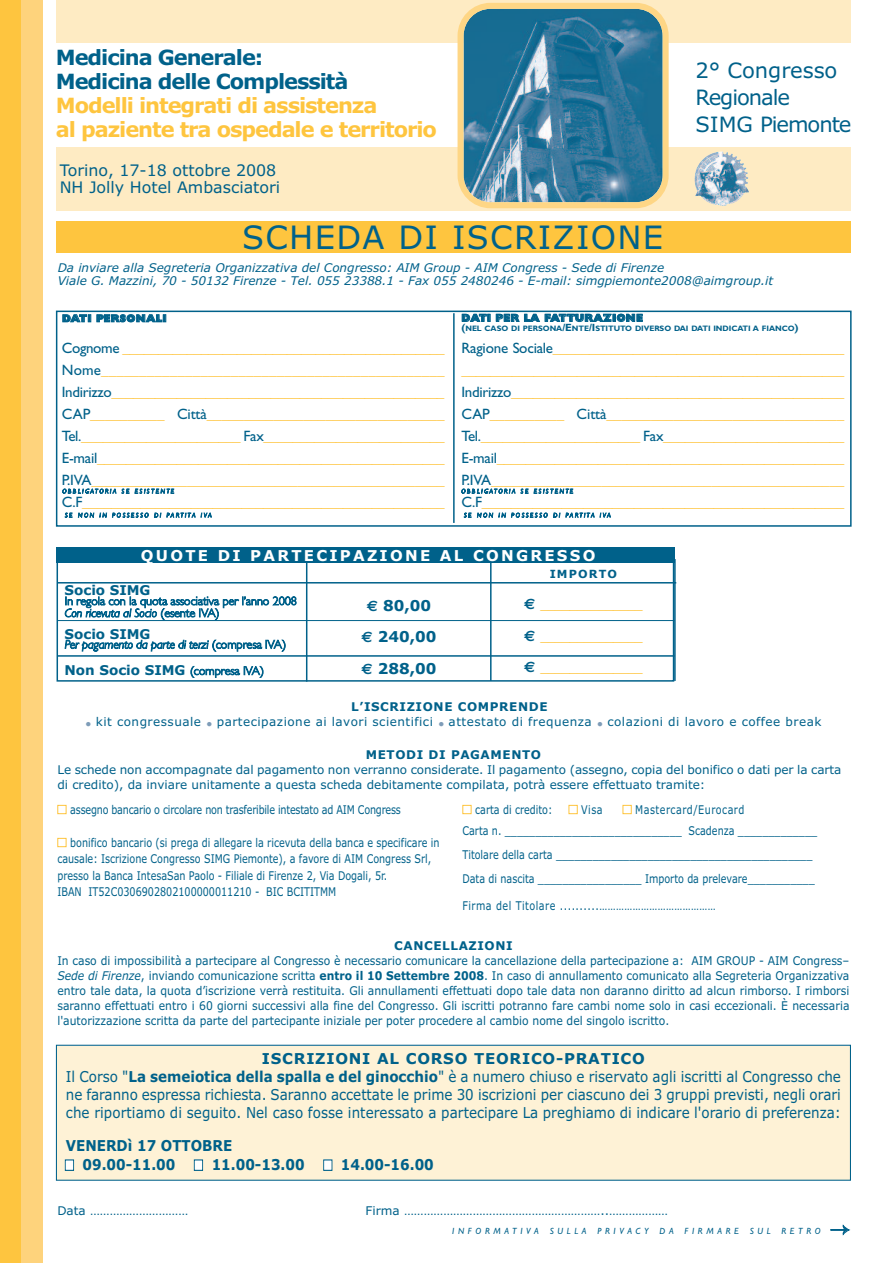
<style>
.page{position:relative;width:893px;height:1263px;background:#fff}
.page>*{position:absolute;margin:0;border:0;box-sizing:border-box;transform-origin:0 0}
.t1{font:32.25px "Verdana";letter-spacing:.04em;color:#00618a}
.t2{font:21.15px/27px "Verdana";letter-spacing:-.05em;color:#00618a}
.t3{font:700 21px/24px "Verdana";letter-spacing:-.05em;color:#fec53f}
.t4{font:700 21px/24px "Verdana";letter-spacing:-.05em;color:#00618a}
.t5{font:15.9px/17.7px "Verdana";color:#00618a}
.t6{font:15px/22px "Gill Sans";letter-spacing:-.02em;color:#fec53f;text-align:justify}
.t7{font:15px/18px "Verdana";color:#00618a;text-align:justify;scale:.9 1}
.t8{font:15px "Verdana Bold OTF";color:#00618a;scale:.9 1}
.t9{font:15px "Verdana Bold OTF";letter-spacing:.05em;color:#00618a}
.t10{font:700 15px "Verdana";letter-spacing:.15em;color:#fff}
.t11{font:700 15px/31.5px "Verdana";color:#00618a;text-align:center}
.t12{font:13.5px "Verdana Bold OTF";color:#00618a}
.t13{font:12px/15px "Verdana";color:#00618a;text-align:justify;scale:.9 1}
.t14{font:12px/16.5px "Verdana";color:#00618a;scale:.8 1}
.t15{font:12px/15px "Verdana";color:#00618a}
.t16{font:italic 12px/13.5px "Verdana";color:#00618a}
.t17{font:12px/21.3px "Verdana";letter-spacing:.05em;color:#00618a;scale:.8 1}
.t18{font:12px "Verdana";letter-spacing:.04em;color:#00618a}
.t19{font:300 12px/12px "Gill Sans";color:#00618a}
.t20{font:italic 300 12px/26.2px "Gill Sans";color:#00618a}
.t21{font:12px "Verdana";letter-spacing:-.02em;color:#00618a;scale:.8 1}
.t22{font:12px "Verdana Bold OTF";letter-spacing:.05em;color:#00618a}
.t23{font:700 11.25px "Verdana";letter-spacing:.1em;color:#00618a}
.t24{font:800 10.5px "Gill Sans";letter-spacing:.04em;color:#00618a}
.t25{font:italic 9px "Gill Sans";letter-spacing:.415em;color:#00618a}
.t26{font:700 7.8px "Gill Sans";letter-spacing:-.01em;color:#00618a}
.t27{font:italic 300 6.15px "Gill Sans";letter-spacing:.255em;color:#00618a}
.s1{color:#00618a}
.s2{font-size:10.5px}
.s3{font-style:italic}
.s4{font-style:normal}
.s5{font-family:"Verdana Bold OTF";font-weight:400;font-style:normal;font-size:13.5px}
.s6{font-family:"Euro Sans"}
.s7{font-family:"Euro Sans";font-weight:700;color:#00618a}
.s8{color:#7e9cb8}
.s9{color:#fff}
.s10{font-family:"Verdana Italic OTF"}
.s11{font-family:"Verdana Bold OTF"}
</style>
<div class="page">
<div style="left:56px;top:0;width:794px;height:43px;background:#feebc3"></div>
<div style="left:56px;top:147px;width:794px;height:63px;background:#feebc3"></div>
<div style="left:0;top:0;width:43px;height:1263px;background:#fed37c"></div>
<div style="left:0;top:0;width:21px;height:1263px;background:#fec53f"></div>
<img style="left:695px;top:154px;width:54px;height:52px">
<svg style="left:458px;top:3px;width:211px;height:205px;background:#4e869c"></svg>
<div style="left:56px;top:311px;width:796px;height:216px;border:2px solid #00618a"></div>
<hr style="left:453px;top:313px;width:2px;height:210px;background:#00618a">
<div style="left:57px;top:1046px;width:793px;height:134px;background:#fef2d6"></div>
<div style="left:56px;top:1045px;width:795px;height:136px;border:1px solid #00618a"></div>
<div style="left:57px;top:549px;width:617px;height:133px;border:2px solid #00618a"></div>
<div style="left:57px;top:547px;width:618px;height:16px;background:#00618a"></div>
<hr style="left:306px;top:559px;width:1px;height:123px;background:#00618a">
<hr style="left:490px;top:559px;width:2px;height:122px;background:#00618a">
<hr style="left:674px;top:559px;width:2px;height:122px;background:#00618a">
<hr style="left:57px;top:582px;width:619px;height:1px;background:#00618a">
<hr style="left:57px;top:655px;width:617px;height:2px;background:#00618a">
<hr style="left:57px;top:620px;width:617px;height:1px;background:#00618a">
<div style="left:56px;top:221px;width:794px;height:31px;background:#fec53f"></div>
<h3 class="t4" style="left:56px;top:46px;width:294px">Medicina Generale:<br>Medicina delle Complessità</h3>
<h3 class="t3" style="left:56px;top:94px;width:383px">Modelli integrati di assistenza<br>al paziente tra ospedale e territorio</h3>
<p class="t5" style="left:60px;top:161px;width:222px">Torino, 17-18 ottobre 2008<br>NH Jolly Hotel Ambasciatori</p>
<h1 class="t1" style="left:242px;top:219px;width:423px">SCHEDA DI ISCRIZIONE</h1>
<h2 class="t2" style="left:695px;top:57px;width:158px">2° Congresso<br>Regionale<br>SIMG Piemonte</h2>
<p class="t16" style="left:58px;top:261px;width:717px">Da inviare alla Segreteria Organizzativa del Congresso: AIM Group - AIM Congress - Sede di Firenze<br>Viale G. Mazzini, 70 - 50132 Firenze - Tel. 055 23388.1 - Fax 055 2480246 - E-mail: simgpiemonte2008@aimgroup.it</p>
<p class="t24" style="left:62px;top:314px;width:106px">DATI PERSONALI</p>
<p class="t6" style="left:62px;top:338px;width:384px"><span class="s1">Cognome</span> _____________________________________________ <span class="s1">Nome</span>_____________________________________________ <span class="s1">Indirizzo</span>______________________________________________ <span class="s1">CAP</span>__________ <span class="s1">Città</span>________________________________ <span class="s1">Tel.</span>______________________ <span class="s1">Fax</span>_________________________ <span class="s1">E-mail</span>________________________________________________ <span class="s1">P.IVA</span>________________________________________________ <span class="s1">C.F</span>__________________________________________________</p>
<p class="t27" style="left:464px;top:513px;width:148px">SE NON IN POSSESSO DI PARTITA IVA</p>
<p class="t24" style="left:461px;top:314px;width:183px">DATI PER LA FATTURAZIONE</p>
<p class="t26" style="left:461px;top:325px;width:339px"><span class="s2">(</span>NEL CASO DI PERSONA<span class="s2">/E</span>NTE<span class="s2">/I</span>STITUTO DIVERSO DAI DATI INDICATI A FIANCO<span class="s2">)</span></p>
<p class="t6" style="left:461px;top:338px;width:384px"><span class="s1">Ragione Sociale</span>________________________________________ _____________________________________________________ <span class="s1">Indirizzo</span>______________________________________________ <span class="s1">CAP</span>__________ <span class="s1">Città</span>________________________________ <span class="s1">Tel.</span>______________________ <span class="s1">Fax</span>_________________________ <span class="s1">E-mail</span>________________________________________________ <span class="s1">P.IVA</span>________________________________________________ <span class="s1">C.F</span>__________________________________________________</p>
<p class="t27" style="left:62px;top:489px;width:113px">OBBLIGATORIA SE ESISTENTE</p>
<p class="t27" style="left:461px;top:489px;width:113px">OBBLIGATORIA SE ESISTENTE</p>
<p class="t27" style="left:65px;top:513px;width:148px">SE NON IN POSSESSO DI PARTITA IVA</p>
<p class="t10" style="left:141px;top:547px;width:456px">QUOTE DI PARTECIPAZIONE AL CONGRESSO</p>
<p class="t12" style="left:65px;top:583px;width:88px">Socio SIMG</p>
<p class="t19" style="left:65px;top:596px;width:234px">In regola con la quota associativa per l’anno 2008<br><span class="s3">Con ricevuta al Socio</span> (esente IVA)</p>
<p class="t12" style="left:65px;top:626px;width:88px">Socio SIMG</p>
<p class="t20" style="left:65px;top:632px;width:223px">Per pagamento da parte di terzi <span class="s4">(compresa IVA)<br></span><span class="s5">Non Socio SIMG</span> <span class="s4">(compresa IVA)</span></p>
<p class="t11" style="left:361px;top:590px;width:77px"><span class="s6">€</span> 80,00 <span class="s6">€</span> 240,00 <span class="s6">€</span> 288,00</p>
<p class="t23" style="left:550px;top:567px;width:69px">IMPORTO</p>
<p class="t6" style="left:524px;top:590px;width:120px;line-height:31.5px"><span class="s7">€</span> ______________ <span class="s7">€</span> ______________ <span class="s7">€</span> ______________</p>
<p class="t22" style="left:351px;top:700px;width:198px">L’ISCRIZIONE COMPRENDE</p>
<p class="t18" style="left:85px;top:715px;width:738px"><span class="s8">•</span> kit congressuale <span class="s8">•</span> partecipazione ai lavori scientifici <span class="s8">•</span> attestato di frequenza <span class="s8">•</span> colazioni di lavoro e coffee break</p>
<p class="t22" style="left:366px;top:748px;width:177px">METODI DI PAGAMENTO</p>
<p class="t15" style="left:57px;top:762px;width:785px">Le schede non accompagnate dal pagamento non verranno considerate. Il pagamento (assegno, copia del bonifico o dati per la carta di credito), da inviare unitamente a questa scheda debitamente compilata, potrà essere effettuato tramite:</p>
<p class="t21" style="left:57px;top:803px;width:431px"><span class="s9">■</span> assegno bancario o circolare non trasferibile intestato ad AIM Congress</p>
<p class="t14" style="left:57px;top:834px;width:479px"><span class="s9">■</span> bonifico bancario (si prega di allegare la ricevuta della banca e specificare in causale: Iscrizione Congresso SIMG Piemonte), a favore di AIM Congress Srl, presso la Banca IntesaSan Paolo - Filiale di Firenze 2, Via Dogali, 5r.<br>IBAN IT52C0306902802100000011210 - BIC BCITITMM</p>
<p class="t17" style="left:462px;top:799px;width:445px;text-indent:160px"><span class="s9">■</span> Mastercard/Eurocard<br>Carta n. _____________________________ Scadenza _____________</p>
<p class="t14" style="left:462px;top:843px;width:442px;line-height:24px">Titolare della carta __________________________________________<br>Data di nascita _________________ Importo da prelevare___________</p>
<p class="t17" style="left:462px;top:895px;width:318px">Firma del Titolare ..........……………………………………</p>
<p class="t14" style="left:462px;top:801px;width:114px"><span class="s9">■</span> carta di credito:</p>
<p class="t14" style="left:568px;top:801px;width:44px"><span class="s9">■</span> Visa</p>
<p class="t22" style="left:394px;top:938px;width:120px">CANCELLAZIONI</p>
<p class="t13" style="left:57px;top:953px;width:882px">In caso di impossibilità a partecipare al Congresso è necessario comunicare la cancellazione della partecipazione a: AIM GROUP - AIM Congress– <span class="s10">Sede di Firenze</span>, inviando comunicazione scritta <span class="s11">entro il 10 Settembre 2008</span>. In caso di annullamento comunicato alla Segreteria Organizzativa entro tale data, la quota d’iscrizione verrà restituita. Gli annullamenti effettuati dopo tale data non daranno diritto ad alcun rimborso. I rimborsi saranno effettuati entro i 60 giorni successivi alla fine del Congresso. Gli iscritti potranno fare cambi nome solo in casi eccezionali. È necessaria l'autorizzazione scritta da parte del partecipante iniziale per poter procedere al cambio nome del singolo iscritto.</p>
<p class="t9" style="left:262px;top:1050px;width:384px">ISCRIZIONI AL CORSO TEORICO-PRATICO</p>
<p class="t7" style="left:66px;top:1067px;width:863px">Il Corso "<span class="s11">La semeiotica della spalla e del ginocchio</span>" è a numero chiuso e riservato agli iscritti al Congresso che ne faranno espressa richiesta. Saranno accettate le prime 30 iscrizioni per ciascuno dei 3 gruppi previsti, negli orari che riportiamo di seguito. Nel caso fosse interessato a partecipare La preghiamo di indicare l'orario di preferenza:</p>
<p class="t8" style="left:66px;top:1137px;width:186px">VENERDì 17 OTTOBRE</p>
<p class="t8" style="left:65px;top:1156px;width:411px"><span class="s9">■</span> 09.00-11.00 <span class="s9">■</span> 11.00-13.00 <span class="s9">■</span> 14.00-16.00</p>
<p class="t15" style="left:57px;top:1203px;width:132px">Data …………………………</p>
<p class="t15" style="left:366px;top:1203px;width:304px">Firma ……………………………………………………..………………</p>
<p class="t25" style="left:452px;top:1227px;width:370px">INFORMATIVA SULLA PRIVACY DA FIRMARE SUL RETRO</p>
</div>
